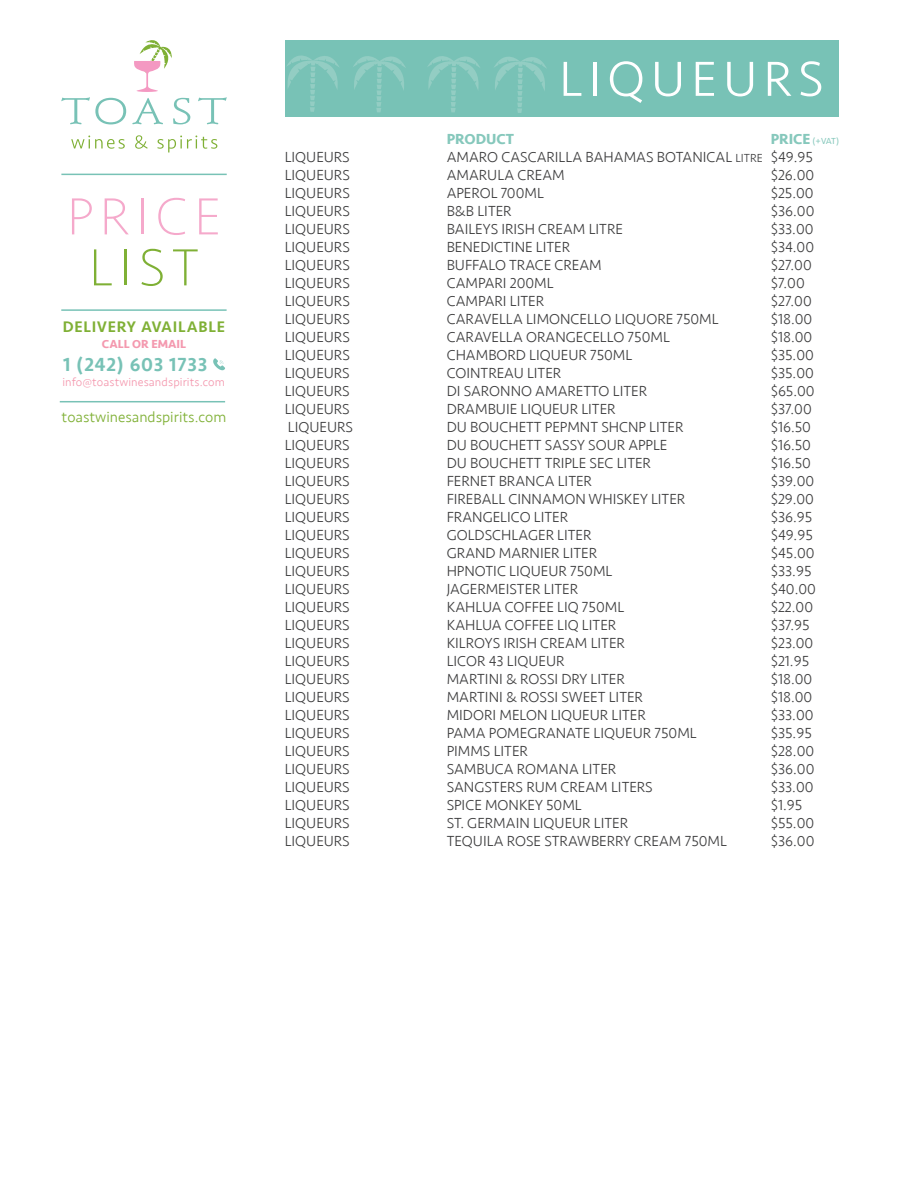
<style>
.page{position:relative;width:918px;height:1188px;background:#fff}
.page>*{position:absolute;margin:0;border:0;box-sizing:border-box;transform-origin:0 0}
.t1{font:200 54px "Seravek";letter-spacing:.12em;color:#f5a9cb}
.t2{font:200 54px "Seravek";color:#7fb035}
.t3{font:300 51px "Seravek";letter-spacing:.12em;color:#fff}
.t4{font:500 19.5px "Seravek";letter-spacing:.04em;color:#78c2b6}
.t5{font:500 15.75px "Seravek";letter-spacing:.05em;color:#7fb035}
.t6{font:300 15.15px "Seravek";color:#7fb035}
.t7{font:300 15px "Seravek";color:#3e3e3f}
.t8{font:700 15px "Seravek";color:#86c8bc}
.t9{font:300 12px "Seravek";letter-spacing:.01em;color:#f499af}
.t10{font:700 12px "Seravek";color:#f499af}
.t11{font:9px "Seravek";color:#86c8bc}
.s1{font-weight:700;font-size:15px}
.s2{font-size:12px}
</style>
<div class="page">
<div style="left:285px;top:40px;width:554px;height:76px;background:#78c2b6"></div>
<svg style="left:287px;top:55px;width:52px;height:57px"></svg>
<svg style="left:353px;top:56px;width:53px;height:56px"></svg>
<svg style="left:427px;top:56px;width:53px;height:56px"></svg>
<svg style="left:494px;top:57px;width:52px;height:56px"></svg>
<svg style="left:71px;top:135px;width:146px;height:17px"></svg>
<svg style="left:61px;top:40px;width:166px;height:84px"></svg>
<hr style="left:61px;top:174px;width:166px;height:1px;background:#78c2b6">
<hr style="left:61px;top:309px;width:166px;height:2px;background:#78c2b6">
<svg style="left:213px;top:358px;width:12px;height:12px"></svg>
<hr style="left:60px;top:401px;width:165px;height:1px;background:#78c2b6">
<h1 class="t1" style="left:67px;top:185px;width:155px">PRICE</h1>
<h1 class="t2" style="left:89px;top:235px;width:111px">LIST</h1>
<p class="t5" style="left:63px;top:317px;width:164px">DELIVERY AVAILABLE</p>
<p class="t10" style="left:102px;top:334px;width:86px">CALL OR EMAIL</p>
<h3 class="t4" style="left:63px;top:353px;width:146px">1 (242) 603 1733</h3>
<p class="t9" style="left:62px;top:375px;width:164px">info@toastwinesandspirits.com</p>
<p class="t6" style="left:62px;top:408px;width:166px">toastwinesandspirits.com</p>
<h2 class="t3" style="left:559px;top:49px;width:266px">LIQUEURS</h2>
<p class="t8" style="left:447px;top:127px;width:69px">PRODUCT</p>
<p class="t11" style="left:771px;top:134px;width:70px"><span class="s1">PRICE</span> (+VAT)</p>
<p class="t7" style="left:285px;top:148px;width:67px">LIQUEURS</p>
<p class="t7" style="left:447px;top:148px;width:368px">AMARO CASCARILLA BAHAMAS BOTANICAL <span class="s2">LITRE</span> $49.95</p>
<p class="t7" style="left:285px;top:166px;width:67px">LIQUEURS</p>
<p class="t7" style="left:447px;top:166px;width:120px">AMARULA CREAM</p>
<p class="t7" style="left:771px;top:166px;width:45px">$26.00</p>
<p class="t7" style="left:285px;top:184px;width:67px">LIQUEURS</p>
<p class="t7" style="left:447px;top:184px;width:99px">APEROL 700ML</p>
<p class="t7" style="left:771px;top:184px;width:44px">$25.00</p>
<p class="t7" style="left:285px;top:202px;width:67px">LIQUEURS</p>
<p class="t7" style="left:447px;top:202px;width:66px">B&amp;B LITER</p>
<p class="t7" style="left:771px;top:202px;width:45px">$36.00</p>
<p class="t7" style="left:285px;top:220px;width:67px">LIQUEURS</p>
<p class="t7" style="left:447px;top:220px;width:178px">BAILEYS IRISH CREAM LITRE</p>
<p class="t7" style="left:771px;top:220px;width:44px">$33.00</p>
<p class="t7" style="left:285px;top:238px;width:67px">LIQUEURS</p>
<p class="t7" style="left:447px;top:238px;width:125px">BENEDICTINE LITER</p>
<p class="t7" style="left:771px;top:238px;width:45px">$34.00</p>
<p class="t7" style="left:285px;top:256px;width:67px">LIQUEURS</p>
<p class="t7" style="left:447px;top:256px;width:157px">BUFFALO TRACE CREAM</p>
<p class="t7" style="left:771px;top:256px;width:43px">$27.00</p>
<p class="t7" style="left:285px;top:274px;width:67px">LIQUEURS</p>
<p class="t7" style="left:447px;top:274px;width:109px">CAMPARI 200ML</p>
<p class="t7" style="left:771px;top:274px;width:36px">$7.00</p>
<p class="t7" style="left:285px;top:292px;width:67px">LIQUEURS</p>
<p class="t7" style="left:447px;top:292px;width:99px">CAMPARI LITER</p>
<p class="t7" style="left:771px;top:292px;width:43px">$27.00</p>
<p class="t7" style="left:285px;top:310px;width:67px">LIQUEURS</p>
<p class="t7" style="left:447px;top:310px;width:274px">CARAVELLA LIMONCELLO LIQUORE 750ML</p>
<p class="t7" style="left:771px;top:310px;width:43px">$18.00</p>
<p class="t7" style="left:285px;top:328px;width:67px">LIQUEURS</p>
<p class="t7" style="left:447px;top:328px;width:225px">CARAVELLA ORANGECELLO 750ML</p>
<p class="t7" style="left:771px;top:328px;width:43px">$18.00</p>
<p class="t7" style="left:285px;top:346px;width:67px">LIQUEURS</p>
<p class="t7" style="left:447px;top:346px;width:187px">CHAMBORD LIQUEUR 750ML</p>
<p class="t7" style="left:771px;top:346px;width:45px">$35.00</p>
<p class="t7" style="left:285px;top:364px;width:67px">LIQUEURS</p>
<p class="t7" style="left:447px;top:364px;width:116px">COINTREAU LITER</p>
<p class="t7" style="left:771px;top:364px;width:45px">$35.00</p>
<p class="t7" style="left:285px;top:382px;width:67px">LIQUEURS</p>
<p class="t7" style="left:447px;top:382px;width:202px">DI SARONNO AMARETTO LITER</p>
<p class="t7" style="left:771px;top:382px;width:45px">$65.00</p>
<p class="t7" style="left:285px;top:400px;width:67px">LIQUEURS</p>
<p class="t7" style="left:447px;top:400px;width:170px">DRAMBUIE LIQUEUR LITER</p>
<p class="t7" style="left:771px;top:400px;width:43px">$37.00</p>
<p class="t7" style="left:288px;top:418px;width:67px">LIQUEURS</p>
<p class="t7" style="left:447px;top:418px;width:238px">DU BOUCHETT PEPMNT SHCNP LITER</p>
<p class="t7" style="left:771px;top:418px;width:42px">$16.50</p>
<p class="t7" style="left:285px;top:436px;width:67px">LIQUEURS</p>
<p class="t7" style="left:447px;top:436px;width:222px">DU BOUCHETT SASSY SOUR APPLE</p>
<p class="t7" style="left:771px;top:436px;width:42px">$16.50</p>
<p class="t7" style="left:285px;top:454px;width:67px">LIQUEURS</p>
<p class="t7" style="left:447px;top:454px;width:206px">DU BOUCHETT TRIPLE SEC LITER</p>
<p class="t7" style="left:771px;top:454px;width:42px">$16.50</p>
<p class="t7" style="left:285px;top:472px;width:67px">LIQUEURS</p>
<p class="t7" style="left:447px;top:472px;width:147px">FERNET BRANCA LITER</p>
<p class="t7" style="left:771px;top:472px;width:45px">$39.00</p>
<p class="t7" style="left:285px;top:490px;width:67px">LIQUEURS</p>
<p class="t7" style="left:447px;top:490px;width:240px">FIREBALL CINNAMON WHISKEY LITER</p>
<p class="t7" style="left:771px;top:490px;width:45px">$29.00</p>
<p class="t7" style="left:285px;top:508px;width:67px">LIQUEURS</p>
<p class="t7" style="left:447px;top:508px;width:123px">FRANGELICO LITER</p>
<p class="t7" style="left:771px;top:508px;width:43px">$36.95</p>
<p class="t7" style="left:285px;top:526px;width:67px">LIQUEURS</p>
<p class="t7" style="left:447px;top:526px;width:146px">GOLDSCHLAGER LITER</p>
<p class="t7" style="left:771px;top:526px;width:44px">$49.95</p>
<p class="t7" style="left:285px;top:544px;width:67px">LIQUEURS</p>
<p class="t7" style="left:447px;top:544px;width:152px">GRAND MARNIER LITER</p>
<p class="t7" style="left:771px;top:544px;width:45px">$45.00</p>
<p class="t7" style="left:285px;top:562px;width:67px">LIQUEURS</p>
<p class="t7" style="left:447px;top:562px;width:167px">HPNOTIC LIQUEUR 750ML</p>
<p class="t7" style="left:771px;top:562px;width:42px">$33.95</p>
<p class="t7" style="left:285px;top:580px;width:67px">LIQUEURS</p>
<p class="t7" style="left:447px;top:580px;width:133px">JAGERMEISTER LITER</p>
<p class="t7" style="left:771px;top:580px;width:47px">$40.00</p>
<p class="t7" style="left:285px;top:598px;width:67px">LIQUEURS</p>
<p class="t7" style="left:447px;top:598px;width:179px">KAHLUA COFFEE LIQ 750ML</p>
<p class="t7" style="left:771px;top:598px;width:44px">$22.00</p>
<p class="t7" style="left:285px;top:616px;width:67px">LIQUEURS</p>
<p class="t7" style="left:447px;top:616px;width:171px">KAHLUA COFFEE LIQ LITER</p>
<p class="t7" style="left:771px;top:616px;width:41px">$37.95</p>
<p class="t7" style="left:285px;top:634px;width:67px">LIQUEURS</p>
<p class="t7" style="left:447px;top:634px;width:180px">KILROYS IRISH CREAM LITER</p>
<p class="t7" style="left:771px;top:634px;width:44px">$23.00</p>
<p class="t7" style="left:285px;top:652px;width:67px">LIQUEURS</p>
<p class="t7" style="left:447px;top:652px;width:119px">LICOR 43 LIQUEUR</p>
<p class="t7" style="left:771px;top:652px;width:40px">$21.95</p>
<p class="t7" style="left:285px;top:670px;width:67px">LIQUEURS</p>
<p class="t7" style="left:447px;top:670px;width:180px">MARTINI &amp; ROSSI DRY LITER</p>
<p class="t7" style="left:771px;top:670px;width:43px">$18.00</p>
<p class="t7" style="left:285px;top:688px;width:67px">LIQUEURS</p>
<p class="t7" style="left:447px;top:688px;width:198px">MARTINI &amp; ROSSI SWEET LITER</p>
<p class="t7" style="left:771px;top:688px;width:43px">$18.00</p>
<p class="t7" style="left:285px;top:706px;width:67px">LIQUEURS</p>
<p class="t7" style="left:447px;top:706px;width:201px">MIDORI MELON LIQUEUR LITER</p>
<p class="t7" style="left:771px;top:706px;width:44px">$33.00</p>
<p class="t7" style="left:285px;top:724px;width:67px">LIQUEURS</p>
<p class="t7" style="left:447px;top:724px;width:252px">PAMA POMEGRANATE LIQUEUR 750ML</p>
<p class="t7" style="left:771px;top:724px;width:43px">$35.95</p>
<p class="t7" style="left:285px;top:742px;width:67px">LIQUEURS</p>
<p class="t7" style="left:447px;top:742px;width:83px">PIMMS LITER</p>
<p class="t7" style="left:771px;top:742px;width:45px">$28.00</p>
<p class="t7" style="left:285px;top:760px;width:67px">LIQUEURS</p>
<p class="t7" style="left:447px;top:760px;width:171px">SAMBUCA ROMANA LITER</p>
<p class="t7" style="left:771px;top:760px;width:45px">$36.00</p>
<p class="t7" style="left:285px;top:778px;width:67px">LIQUEURS</p>
<p class="t7" style="left:447px;top:778px;width:208px">SANGSTERS RUM CREAM LITERS</p>
<p class="t7" style="left:771px;top:778px;width:44px">$33.00</p>
<p class="t7" style="left:285px;top:796px;width:67px">LIQUEURS</p>
<p class="t7" style="left:447px;top:796px;width:137px">SPICE MONKEY 50ML</p>
<p class="t7" style="left:771px;top:796px;width:33px">$1.95</p>
<p class="t7" style="left:285px;top:814px;width:67px">LIQUEURS</p>
<p class="t7" style="left:447px;top:814px;width:183px">ST. GERMAIN LIQUEUR LITER</p>
<p class="t7" style="left:771px;top:814px;width:45px">$55.00</p>
<p class="t7" style="left:285px;top:832px;width:67px">LIQUEURS</p>
<p class="t7" style="left:447px;top:832px;width:282px">TEQUILA ROSE STRAWBERRY CREAM 750ML</p>
<p class="t7" style="left:771px;top:832px;width:45px">$36.00</p>
</div>
